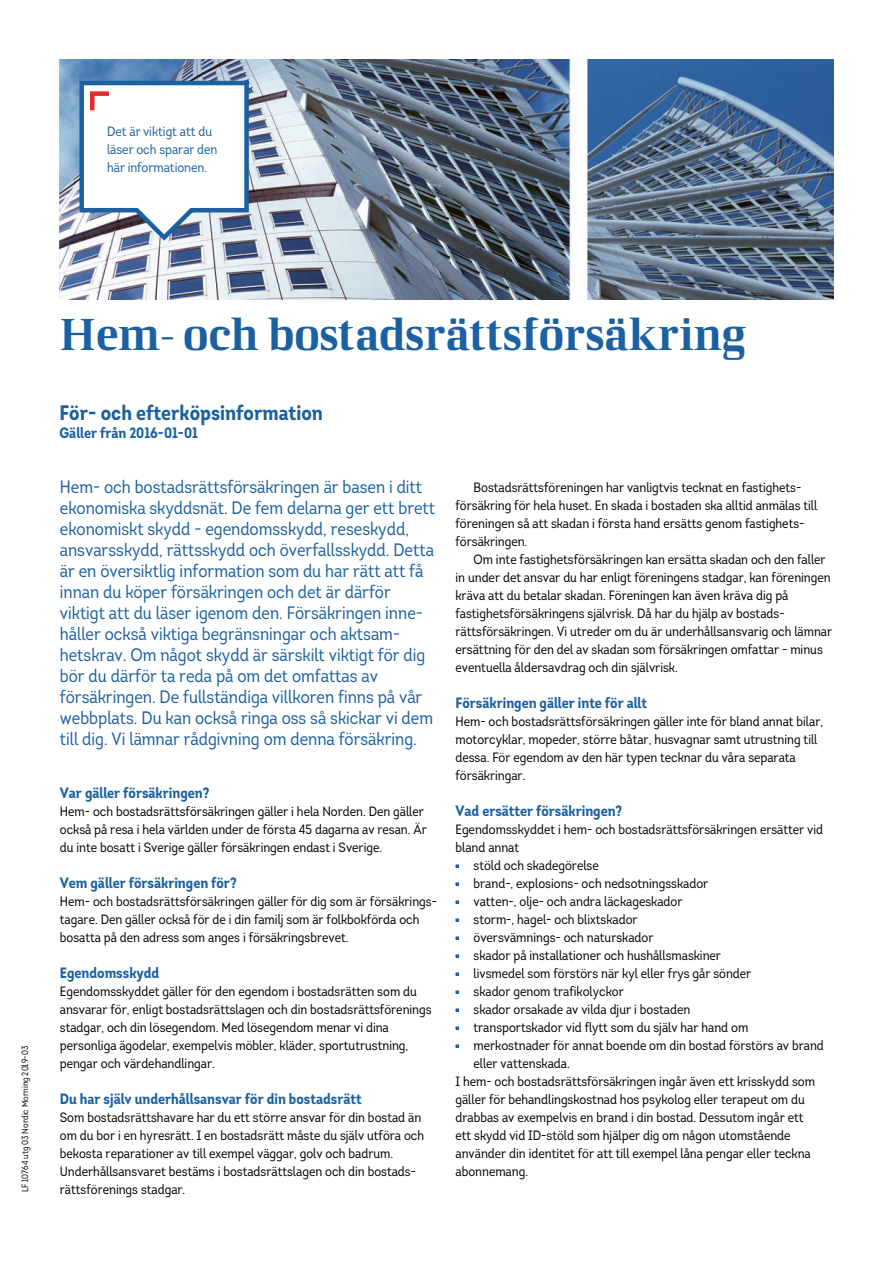
<style>
.page{position:relative;width:893px;height:1263px;background:#fff}
.page>*{position:absolute;margin:0;border:0;box-sizing:border-box;transform-origin:0 0}
.Rubrik_1{font:45px "LF Rubrik";color:#1b60a0}
.Mellanrubrik_1{font:700 21px "Intro Cond";color:#1b60a0}
.Ingress{font:18px/21px "Intro Cond";color:#1b60a0}
.Mellanrubrik_2{font:700 15px "Intro Cond";color:#1b60a0}
.Brödtext{font:13.5px/18px "Intro Cond";color:#000}
.Brödtext_indrag{font:13.5px/18px "Intro Cond";color:#000}
.Tipsruta_Bröd{font:13.5px/18px "Intro Cond";color:#1b60a0}
.Tryckort_2016{font:9px "Intro Cond";color:#000}
</style>
<div class="page">
<svg style="left:455px;top:864px;width:4px;height:4px"></svg>
<svg style="left:455px;top:882px;width:4px;height:4px"></svg>
<svg style="left:455px;top:900px;width:4px;height:4px"></svg>
<svg style="left:455px;top:918px;width:4px;height:4px"></svg>
<svg style="left:455px;top:936px;width:4px;height:4px"></svg>
<svg style="left:455px;top:954px;width:4px;height:4px"></svg>
<svg style="left:455px;top:972px;width:4px;height:4px"></svg>
<svg style="left:455px;top:990px;width:4px;height:4px"></svg>
<svg style="left:455px;top:1008px;width:4px;height:4px"></svg>
<svg style="left:455px;top:1026px;width:4px;height:4px"></svg>
<svg style="left:455px;top:1044px;width:4px;height:4px"></svg>
<img style="left:60px;top:60px;width:773px;height:240px">
<svg style="left:79px;top:81px;width:170px;height:160px"></svg>
<p class="Tipsruta_Bröd" style="left:107px;top:122px;width:112px">Det är viktigt att du läser och sparar den här informationen.</p>
<p class="Tryckort_2016" style="left:19px;top:1192px;width:148px;rotate:-90deg">LF 10764 utg 03 Nordic Morning 2019-03</p>
<p class="Rubrik_1" style="left:60px;top:307px;width:688px">Hem- och bostadsrättsförsäkring</p>
<p class="Mellanrubrik_1" style="left:60px;top:399px;width:265px">För- och efterköpsinformation</p>
<p class="Mellanrubrik_2" style="left:60px;top:423px;width:140px">Gäller från 2016-01-01</p>
<p class="Ingress" style="left:60px;top:476px;width:377px">Hem- och bostadsrättsförsäkringen är basen i ditt ekonomiska skyddsnät. De fem delarna ger ett brett ekonomiskt skydd - egendomsskydd, reseskydd, ansvarsskydd, rättsskydd och överfallsskydd. Detta är en översiktlig information som du har rätt att få innan du köper försäkringen och det är därför viktigt att du läser igenom den. Försäkringen inne&shy;håller också viktiga begränsningar och aktsam&shy;hetskrav. Om något skydd är särskilt viktigt för dig bör du därför ta reda på om det omfattas av försäkringen. De fullständiga villkoren finns på vår webbplats. Du kan också ringa oss så skickar vi dem till dig. Vi lämnar rådgivning om denna försäkring.</p>
<p class="Mellanrubrik_2" style="left:60px;top:783px;width:151px">Var gäller försäkringen?</p>
<p class="Brödtext" style="left:60px;top:802px;width:369px">Hem- och bostadsrättsförsäkringen gäller i hela Norden. Den gäller också på resa i hela världen under de första 45 dagarna av resan. Är du inte bosatt i Sverige gäller försäkringen endast i Sverige.</p>
<p class="Mellanrubrik_2" style="left:60px;top:873px;width:178px">Vem gäller försäkringen för?</p>
<p class="Brödtext" style="left:60px;top:892px;width:379px">Hem- och bostadsrättsförsäkringen gäller för dig som är försäkrings&shy;tagare. Den gäller också för de i din familj som är folkbokförda och bosatta på den adress som anges i försäkringsbrevet.</p>
<p class="Mellanrubrik_2" style="left:60px;top:963px;width:101px">Egendomsskydd</p>
<p class="Brödtext" style="left:60px;top:982px;width:373px">Egendomsskyddet gäller för den egendom i bostadsrätten som du ansvarar för, enligt bostadsrättslagen och din bostadsrättsförenings stadgar, och din lösegendom. Med lösegendom menar vi dina personliga ägodelar, exempelvis möbler, kläder, sportutrustning, pengar och värdehandlingar.</p>
<p class="Mellanrubrik_2" style="left:60px;top:1089px;width:303px">Du har själv underhållsansvar för din bostadsrätt</p>
<p class="Brödtext" style="left:60px;top:1108px;width:366px">Som bostadsrättshavare har du ett större ansvar för din bostad än om du bor i en hyresrätt. I en bostadsrätt måste du själv utföra och bekosta reparationer av till exempel väggar, golv och badrum.<br>Underhållsansvaret bestäms i bostadsrättslagen och din bostads&shy;rättsförenings stadgar.</p>
<p class="Brödtext_indrag" style="left:455px;top:478px;width:363px;text-indent:18px">Bostadsrättsföreningen har vanligtvis tecknat en fastighets&shy;försäkring för hela huset. En skada i bostaden ska alltid anmälas till föreningen så att skadan i första hand ersätts genom fastighets&shy;försäkringen.</p>
<p class="Brödtext_indrag" style="left:455px;top:550px;width:378px;text-indent:18px">Om inte fastighetsförsäkringen kan ersätta skadan och den faller in under det ansvar du har enligt föreningens stadgar, kan föreningen kräva att du betalar skadan. Föreningen kan även kräva dig på fastighetsförsäkringens självrisk. Då har du hjälp av bostads&shy;rättsförsäkringen. Vi utreder om du är underhållsansvarig och lämnar ersättning för den del av skadan som försäkringen omfattar - minus eventuella åldersavdrag och din självrisk.</p>
<p class="Mellanrubrik_2" style="left:455px;top:693px;width:193px">Försäkringen gäller inte för allt</p>
<p class="Brödtext" style="left:455px;top:712px;width:369px">Hem- och bostadsrättsförsäkringen gäller inte för bland annat bilar, motorcyklar, mopeder, större båtar, husvagnar samt utrustning till dessa. För egendom av den här typen tecknar du våra separata försäkringar.</p>
<p class="Mellanrubrik_2" style="left:455px;top:801px;width:168px">Vad ersätter försäkringen?</p>
<p class="Brödtext" style="left:455px;top:820px;width:369px">Egendomsskyddet i hem- och bostadsrättsförsäkringen ersätter vid bland annat</p>
<p class="Brödtext" style="left:473px;top:856px;width:127px">stöld och skadegörelse</p>
<p class="Brödtext" style="left:473px;top:874px;width:236px">brand-, explosions- och nedsotningsskador</p>
<p class="Brödtext" style="left:473px;top:892px;width:211px">vatten-, olje- och andra läckageskador</p>
<p class="Brödtext" style="left:473px;top:910px;width:166px">storm-, hagel- och blixtskador</p>
<p class="Brödtext" style="left:473px;top:928px;width:182px">översvämnings- och naturskador</p>
<p class="Brödtext" style="left:473px;top:946px;width:249px">skador på installationer och hushållsmaskiner</p>
<p class="Brödtext" style="left:473px;top:964px;width:279px">livsmedel som förstörs när kyl eller frys går sönder</p>
<p class="Brödtext" style="left:473px;top:982px;width:152px">skador genom trafikolyckor</p>
<p class="Brödtext" style="left:473px;top:1000px;width:218px">skador orsakade av vilda djur i bostaden</p>
<p class="Brödtext" style="left:473px;top:1018px;width:276px">transportskador vid flytt som du själv har hand om</p>
<p class="Brödtext" style="left:473px;top:1036px;width:352px">merkostnader för annat boende om din bostad förstörs av brand eller vattenskada.</p>
<p class="Brödtext" style="left:455px;top:1072px;width:361px">I hem- och bostadsrättsförsäkringen ingår även ett krisskydd som gäller för behandlingskostnad hos psykolog eller terapeut om du drabbas av exempelvis en brand i din bostad. Dessutom ingår ett</p>
<p class="Brödtext" style="left:455px;top:1126px;width:357px">ett skydd vid ID-stöld som hjälper dig om någon utomstående använder din identitet för att till exempel låna pengar eller teckna abonnemang.</p>
</div>
